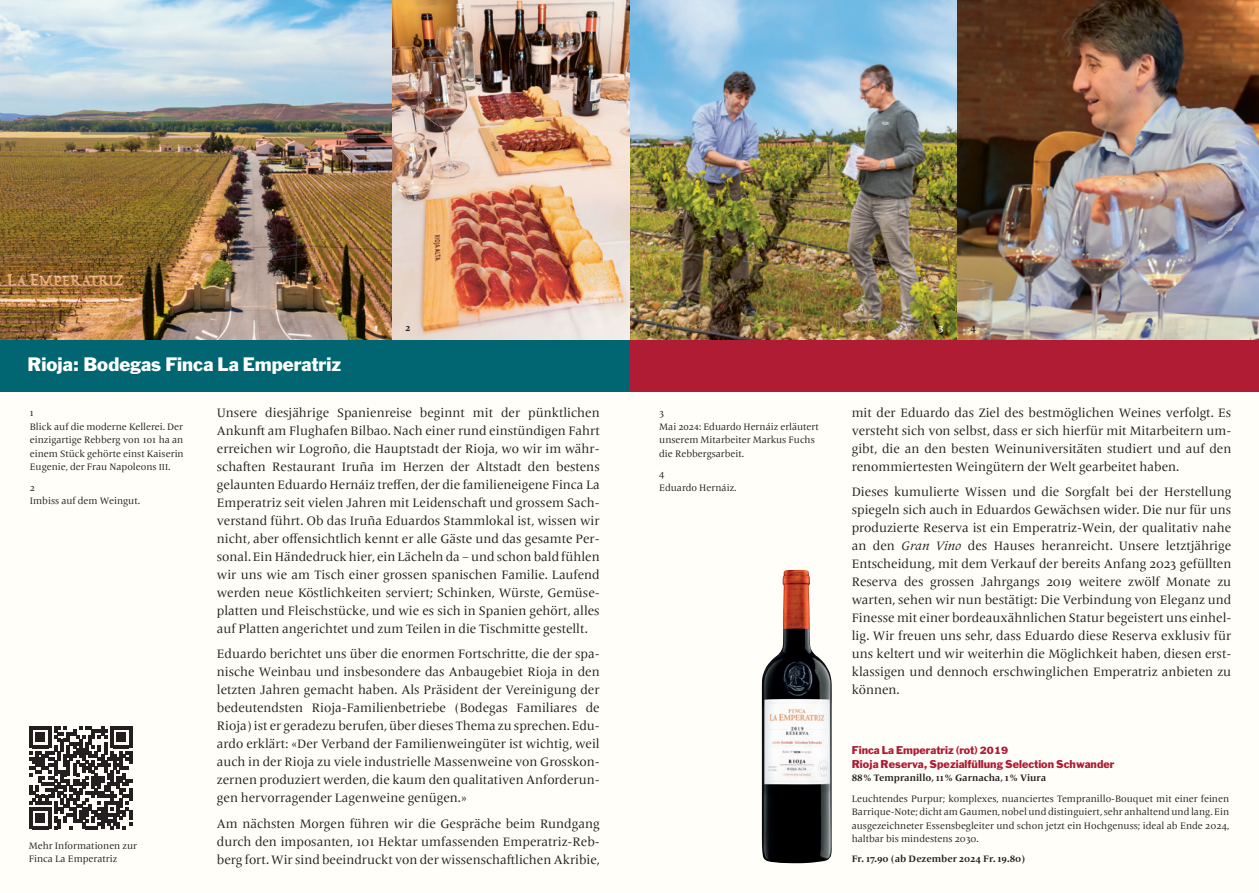
<style>
.page{position:relative;width:1259px;height:893px;background:#fffef8}
.page>*{position:absolute;margin:0;border:0;box-sizing:border-box;transform-origin:0 0}
.t1{font:18px "Franklin Gothic Std";color:#fff}
.t2{font:12.75px/18px "Frutiger Serif LT Pro";color:#231f20;text-align:justify}
.t3{font:10.5px/13.5px "Franklin Gothic Std";color:#af1c34}
.t4{font:9.75px/13.5px "Frutiger Serif LT Pro";color:#231f20}
.t5{font:700 9.75px "Frutiger Serif LT Pro";color:#231f20}
.t6{font:700 9.75px "Frutiger Serif LT Pro";color:#fff}
.s1{font-size:9px}
.s2{font-style:italic}
.s3{font-size:9.75px}
</style>
<div class="page">
<img style="left:629px;top:0;width:630px;height:340px">
<img style="left:0;top:0;width:629px;height:340px">
<div style="left:629px;top:340px;width:630px;height:51px;background:#af1c34"></div>
<div style="left:0;top:340px;width:629px;height:51px;background:#016672"></div>
<svg style="left:29px;top:726px;width:103px;height:103px"></svg>
<img style="left:761px;top:570px;width:71px;height:293px">
<h1 class="t1" style="left:28px;top:352px;width:315px">Rioja: Bodegas Finca La Emperatriz</h1>
<p class="t6" style="left:374px;top:322px;width:6px">1</p>
<p class="t6" style="left:939px;top:322px;width:7px">4</p>
<p class="t5" style="left:405px;top:322px;width:7px">2</p>
<p class="t6" style="left:939px;top:322px;width:6px">3</p>
<p class="t5" style="left:970px;top:322px;width:7px">4</p>
<p class="t4" style="left:30px;top:407px;width:155px">1<br>Blick auf die moderne Kellerei. Der einzigartige Rebberg von 101 ha an einem Stück gehörte einst Kaiserin<br>Eugenie, der Frau Napoleons <span class="s1">III</span>.</p>
<p class="t4" style="left:30px;top:481px;width:112px">2<br>Imbiss auf dem Weingut.</p>
<p class="t4" style="left:29px;top:839px;width:110px">Mehr Informationen zur<br>Finca La Emperatriz</p>
<p class="t2" style="left:217px;top:403px;width:384px">Unsere diesjährige Spanienreise beginnt mit der pünktlichen Ankunft am Flughafen Bilbao. Nach einer rund einstündigen Fahrt erreichen wir Logroño, die Hauptstadt der Rioja, wo wir im währ&shy;schaften Restaurant Iruña im Herzen der Altstadt den bestens gelaunten Eduardo Hernáiz treffen, der die familieneigene Finca La Emperatriz seit vielen Jahren mit Leidenschaft und grossem Sach&shy;verstand führt. Ob das Iruña Eduardos Stammlokal ist, wissen wir nicht, aber offensichtlich kennt er alle Gäste und das gesamte Per&shy;sonal. Ein Händedruck hier, ein Lächeln da – und schon bald fühlen wir uns wie am Tisch einer grossen spanischen Familie. Laufend werden neue Köstlichkeiten serviert; Schinken, Würste, Gemüse&shy;platten und Fleischstücke, und wie es sich in Spanien gehört, alles auf Platten angerichtet und zum Teilen in die Tischmitte gestellt.</p>
<p class="t2" style="left:217px;top:645px;width:384px">Eduardo berichtet uns über die enormen Fortschritte, die der spa&shy;nische Weinbau und insbesondere das Anbaugebiet Rioja in den letzten Jahren gemacht haben. Als Präsident der Vereinigung der bedeutendsten Rioja-Familienbetriebe (Bodegas Familiares de Rioja) ist er geradezu berufen, über dieses Thema zu sprechen. Edu&shy;ardo erklärt: «Der Verband der Familienweingüter ist wichtig, weil auch in der Rioja zu viele industrielle Massenweine von Grosskon&shy;zernen produziert werden, die kaum den qualitativen Anforderun&shy;gen hervorragender Lagenweine genügen.»</p>
<p class="t2" style="left:217px;top:815px;width:385px">Am nächsten Morgen führen wir die Gespräche beim Rundgang durch den imposanten, 101 Hektar umfassenden Emperatriz-Reb&shy;berg fort. Wir sind beeindruckt von der wissenschaftlichen Akribie,</p>
<p class="t4" style="left:659px;top:407px;width:161px">3<br>Mai 2024: Eduardo Hernáiz erläutert unserem Mitarbeiter Markus Fuchs die Rebbergsarbeit.</p>
<p class="t4" style="left:659px;top:467px;width:79px">4<br>Eduardo Hernáiz.</p>
<p class="t2" style="left:851px;top:403px;width:381px">mit der Eduardo das Ziel des bestmöglichen Weines verfolgt. Es versteht sich von selbst, dass er sich hierfür mit Mitarbeitern um&shy;gibt, die an den besten Weinuniversitäten studiert und auf den renommiertesten Weingütern der Welt gearbeitet haben.</p>
<p class="t2" style="left:851px;top:483px;width:381px">Dieses kumulierte Wissen und die Sorgfalt bei der Herstellung spiegeln sich auch in Eduardos Gewächsen wider. Die nur für uns produzierte Reserva ist ein Emperatriz-Wein, der qualitativ nahe an den <span class="s2">Gran Vino</span> des Hauses heranreicht. Unsere letztjährige Entscheidung, mit dem Verkauf der bereits Anfang 2023 gefüllten Reserva des grossen Jahrgangs 2019 weitere zwölf Monate zu warten, sehen wir nun bestätigt: Die Verbindung von Eleganz und Finesse mit einer bordeauxähnlichen Statur begeistert uns einhel&shy;lig. Wir freuen uns sehr, dass Eduardo diese Reserva exklusiv für uns keltert und wir weiterhin die Möglichkeit haben, diesen erst&shy;klassigen und dennoch erschwinglichen Emperatriz anbieten zu können.</p>
<p class="t3" style="left:851px;top:744px;width:264px">Finca La Emperatriz (rot) <span class="s3">2019<br></span>Rioja Reserva, Spezialfüllung Selection Schwander</p>
<p class="t5" style="left:851px;top:772px;width:196px">88% Tempranillo, 11% Garnacha, 1% Viura</p>
<p class="t4" style="left:851px;top:792px;width:379px;text-align:justify">Leuchtendes Purpur; komplexes, nuanciertes Tempranillo-Bouquet mit einer feinen Barrique-Note; dicht am Gaumen, nobel und distinguiert, sehr anhaltend und lang. Ein ausgezeichneter Essensbegleiter und schon jetzt ein Hochgenuss; ideal ab Ende 2024, haltbar bis mindestens 2030.</p>
<p class="t5" style="left:851px;top:853px;width:175px">Fr. 17.90 (ab Dezember 2024 Fr. 19.80)</p>
</div>
